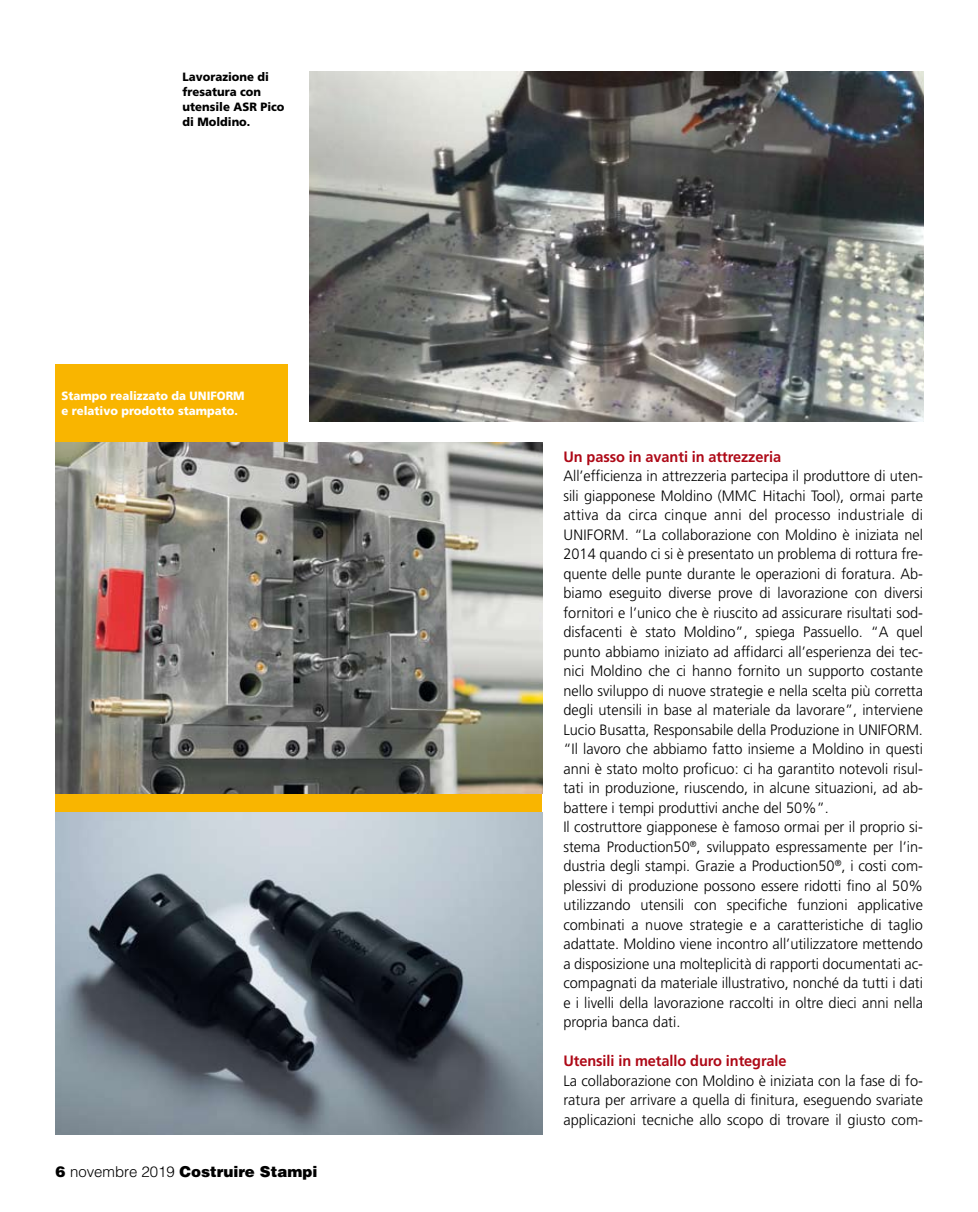
<style>
.page{position:relative;width:978px;height:1212px;background:#fff}
.page>*{position:absolute;margin:0;border:0;box-sizing:border-box;transform-origin:0 0}
.t1{font:300 15px/19.5px "Frutiger";color:#000}
.t2{font:700 15px "Frutiger";letter-spacing:-.005em;color:#ae0917}
.t3{font:900 15px "Helvetica";color:#000}
.t4{font:900 12px/15px "Frutiger";color:#fff;scale:.95 1}
.t5{font:900 12px/15px "Frutiger";color:#000;scale:.95 1}
.s1{font-weight:300}
</style>
<div class="page">
<div style="left:56px;top:364px;width:232px;height:105px;background:#f9b500"></div>
<div style="left:56px;top:728px;width:486px;height:397px;background:#f9b500"></div>
<img style="left:309px;top:72px;width:614px;height:350px">
<img style="left:56px;top:442px;width:486px;height:351px">
<img style="left:56px;top:813px;width:486px;height:321px">
<p class="t5" style="left:183px;top:69px;width:109px">Lavorazione di fresatura con utensile ASR Pico di Moldino.</p>
<p class="t4" style="left:61px;top:388px;width:194px">Stampo realizzato da UNIFORM e relativo prodotto stampato.</p>
<p class="t3" style="left:56px;top:1162px;width:263px">6 <span class="s1">novembre 2019</span> Costruire Stampi</p>
<p class="t2" style="left:563px;top:448px;width:219px">Un passo in avanti in attrezzeria</p>
<p class="t1" style="left:563px;top:466px;width:361px">All’efficienza in attrezzeria partecipa il produttore di uten&shy;sili giapponese Moldino (MMC Hitachi Tool), ormai parte attiva da circa cinque anni del processo industriale di UNIFORM. “La collaborazione con Moldino è iniziata nel 2014 quando ci si è presentato un problema di rottura fre&shy;quente delle punte durante le operazioni di foratura. Ab&shy;biamo eseguito diverse prove di lavorazione con diversi fornitori e l’unico che è riuscito ad assicurare risultati sod&shy;disfacenti è stato Moldino”, spiega Passuello. “A quel punto abbiamo iniziato ad affidarci all’esperienza dei tec&shy;nici Moldino che ci hanno fornito un supporto costante nello sviluppo di nuove strategie e nella scelta più corretta degli utensili in base al materiale da lavorare”, interviene Lucio Busatta, Responsabile della Produzione in UNIFORM. “Il lavoro che abbiamo fatto insieme a Moldino in questi anni è stato molto proficuo: ci ha garantito notevoli risul&shy;tati in produzione, riuscendo, in alcune situazioni, ad ab&shy;battere i tempi produttivi anche del 50%”.<br>Il costruttore giapponese è famoso ormai per il proprio si&shy;stema Production50<sup>®</sup>, sviluppato espressamente per l’in&shy;dustria degli stampi. Grazie a Production50<sup>®</sup>, i costi com&shy;plessivi di produzione possono essere ridotti fino al 50% utilizzando utensili con specifiche funzioni applicative combinati a nuove strategie e a caratteristiche di taglio adattate. Moldino viene incontro all’utilizzatore mettendo a disposizione una molteplicità di rapporti documentati ac&shy;compagnati da materiale illustrativo, nonché da tutti i dati e i livelli della lavorazione raccolti in oltre dieci anni nella propria banca dati.</p>
<p class="t2" style="left:563px;top:1052px;width:225px">Utensili in metallo duro integrale</p>
<p class="t1" style="left:563px;top:1071px;width:361px;text-align:justify">La collaborazione con Moldino è iniziata con la fase di fo&shy;ratura per arrivare a quella di finitura, eseguendo svariate applicazioni tecniche allo scopo di trovare il giusto com-</p>
</div>
